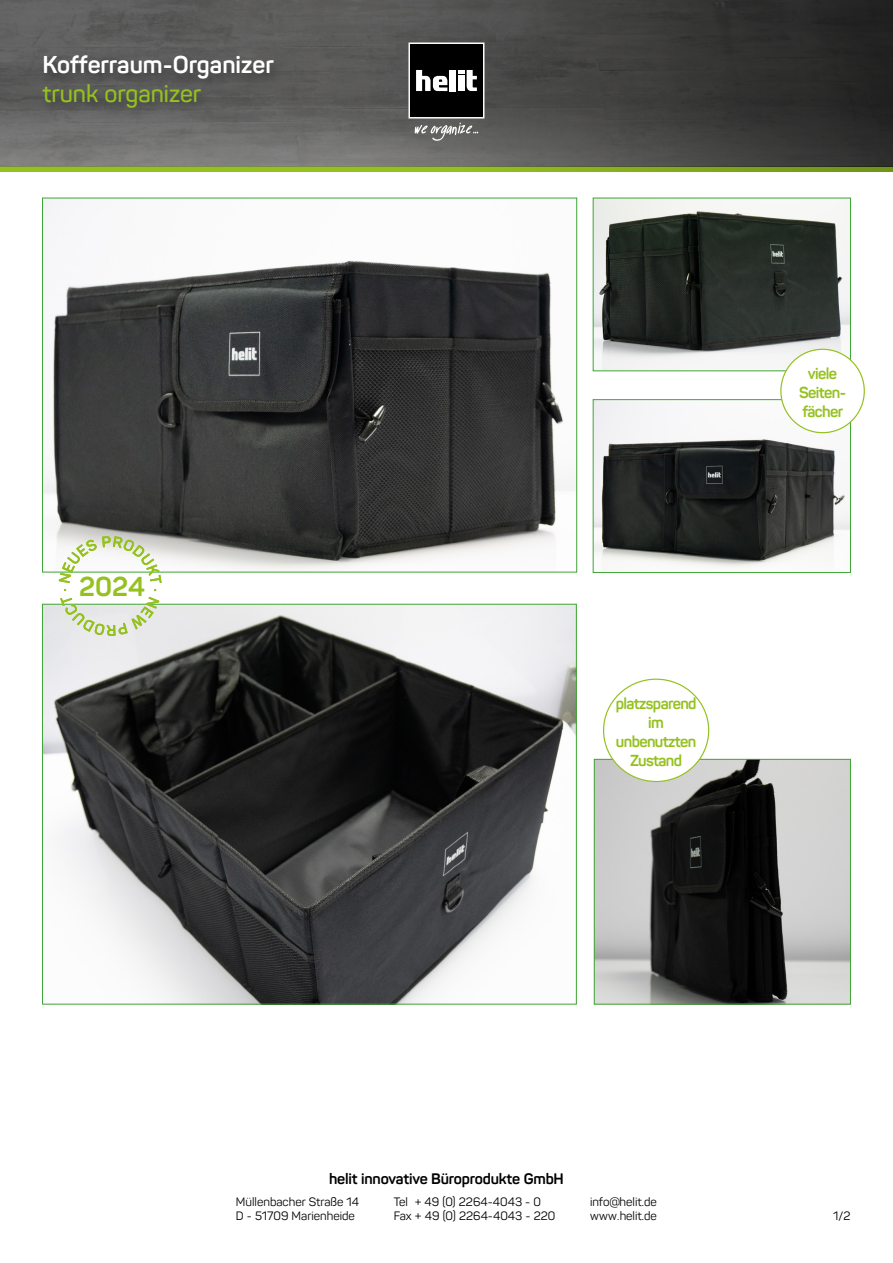
<style>
.page{position:relative;width:893px;height:1263px;background:#fff}
.page>*{position:absolute;margin:0;border:0;box-sizing:border-box;transform-origin:0 0}
.t1{font:700 26.85px "Panton";color:#95c11f}
.t2{font:700 24px "Panton";color:#fff}
.t3{font:600 24px "Panton";color:#95c11f}
.t4{font:700 15.75px/18.9px "Panton";letter-spacing:-.04em;color:#95c11f;text-align:center}
.t5{font:700 15px "Panton";letter-spacing:-.01em;color:#000}
.t6{font:12px/14.4px "Panton";color:#000}
</style>
<div class="page">
<div style="left:0;top:167px;width:893px;height:5px;background:#95c11f"></div>
<svg style="left:0;top:0;width:370px;height:100px;background:#5d5c5c"></svg>
<div style="left:0;top:100px;width:893px;height:67px;background:linear-gradient(to bottom,#595959,#848383)"></div>
<svg style="left:370px;top:0;width:523px;height:167px;background:#40403f"></svg>
<svg style="left:556px;top:167px;width:337px;height:5px;fill:#7fa41a"></svg>
<svg style="left:408px;top:42px;width:77px;height:99px;background:#414141"></svg>
<div style="left:450px;top:70px;width:6px;height:21px;background:#fff"></div>
<div style="left:458px;top:76px;width:6px;height:15px;background:#fff"></div>
<div style="left:39px;top:54px;width:247px;height:69px;background:#000;opacity:.33"></div>
<img style="left:44px;top:200px;width:531px;height:370px">
<img style="left:595px;top:200px;width:254px;height:169px">
<img style="left:44px;top:606px;width:531px;height:396px">
<img style="left:595px;top:401px;width:254px;height:166px">
<div style="left:593px;top:399px;width:258px;height:174px;border:1px solid #3fa535"></div>
<img style="left:596px;top:761px;width:253px;height:241px">
<div style="left:594px;top:759px;width:257px;height:245px;border:1px solid #3fa535"></div>
<svg style="left:59px;top:536px;width:103px;height:100px"></svg>
<div style="left:781px;top:349px;width:83px;height:84px;background:#fff;border-radius:50%"></div>
<div style="left:604px;top:679px;width:105px;height:102px;background:#fff;border-radius:50%"></div>
<h2 class="t2" style="left:43px;top:49px;width:233px">Kofferraum-Organizer</h2>
<h2 class="t3" style="left:43px;top:78px;width:160px">trunk organizer</h2>
<h1 class="t1" style="left:79px;top:570px;width:68px">2024</h1>
<h3 class="t4" style="left:799px;top:364px;width:48px">viele<br>Seiten&shy;fächer</h3>
<h3 class="t4" style="left:616px;top:694px;width:82px">platzsparend im unbenutzten<br>Zustand</h3>
<p class="t5" style="left:329px;top:1170px;width:236px">helit innovative Büroprodukte GmbH</p>
<p class="t6" style="left:236px;top:1194px;width:125px">Müllenbacher Straße 14<br>D - 51709 Marienheide</p>
<p class="t6" style="left:394px;top:1194px;width:163px">Tel + 49 (0) 2264-4043 - 0<br>Fax + 49 (0) 2264-4043 - 220</p>
<p class="t6" style="left:590px;top:1194px;width:68px">info@helit.de www.helit.de</p>
<p class="t6" style="left:833px;top:1209px;width:19px">1/2</p>
</div>
